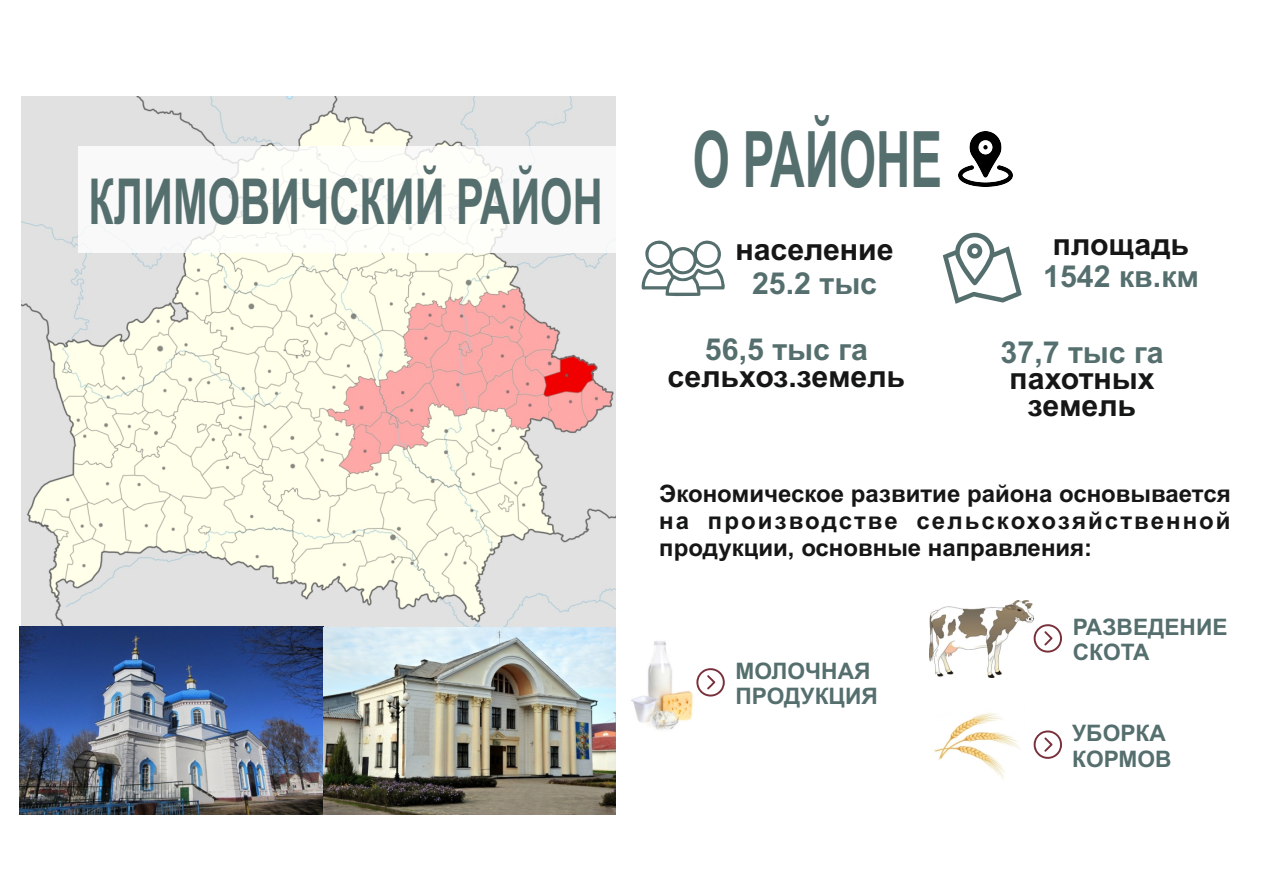
<style>
.page{position:relative;width:1263px;height:893px;background:#fff}
.page>*{position:absolute;margin:0;border:0;box-sizing:border-box;transform-origin:0 0}
.t1{font:700 77.85px "Arial";color:#556f6e;scale:.61 1}
.t2{font:700 63.45px "Arial";color:#556f6e;scale:.66 1}
.t3{font:700 30.3px/26.5px "Arial";color:#151616;text-align:center}
.t4{font:700 30.3px/66.6px "Arial";color:#556f6e}
.t5{font:700 24px/26.8px "Arial";color:#151616;text-align:justify}
.t6{font:700 22.8px/25.3px "Arial";color:#556f6e}
</style>
<div class="page">
<img style="left:20px;top:97px;width:595px;height:718px">
<img style="left:958px;top:132px;width:54px;height:54px">
<svg style="left:642px;top:240px;width:83px;height:56px"></svg>
<svg style="left:943px;top:233px;width:79px;height:71px"></svg>
<img style="left:631px;top:641px;width:62px;height:89px">
<img style="left:934px;top:712px;width:85px;height:68px">
<img style="left:929px;top:601px;width:105px;height:77px">
<svg style="left:696px;top:668px;width:29px;height:28px"></svg>
<svg style="left:1034px;top:624px;width:28px;height:29px"></svg>
<svg style="left:1034px;top:730px;width:28px;height:29px"></svg>
<div style="left:79px;top:146px;width:537px;height:106px;background:#fff"></div>
<h2 class="t2" style="left:89px;top:178px;width:780px">КЛИМОВИЧСКИЙ РАЙОН</h2>
<h1 class="t1" style="left:693px;top:130px;width:411px">О РАЙОНЕ</h1>
<p class="t3" style="left:735px;top:239px;width:160px">население</p>
<p class="t4" style="left:705px;top:253px;width:174px;text-indent:47px">25.2 тыс<br>56,5 тыс га</p>
<p class="t3" style="left:668px;top:366px;width:239px">сельхоз.земель</p>
<p class="t3" style="left:1053px;top:234px;width:138px">площадь</p>
<p class="t4" style="left:1043px;top:246px;width:157px">1542 кв.км</p>
<p class="t4" style="left:1000px;top:321px;width:164px">37,7 тыс га</p>
<p class="t3" style="left:1009px;top:368px;width:146px">пахотных земель</p>
<p class="t5" style="left:659px;top:483px;width:573px">Экономическое развитие района основывается на производстве сельскохозяйственной продукции, основные направления:</p>
<p class="t6" style="left:735px;top:660px;width:144px">МОЛОЧНАЯ<br>ПРОДУКЦИЯ</p>
<p class="t6" style="left:1073px;top:616px;width:156px">РАЗВЕДЕНИЕ<br>СКОТА</p>
<p class="t6" style="left:1072px;top:722px;width:101px">УБОРКА<br>КОРМОВ</p>
</div>
